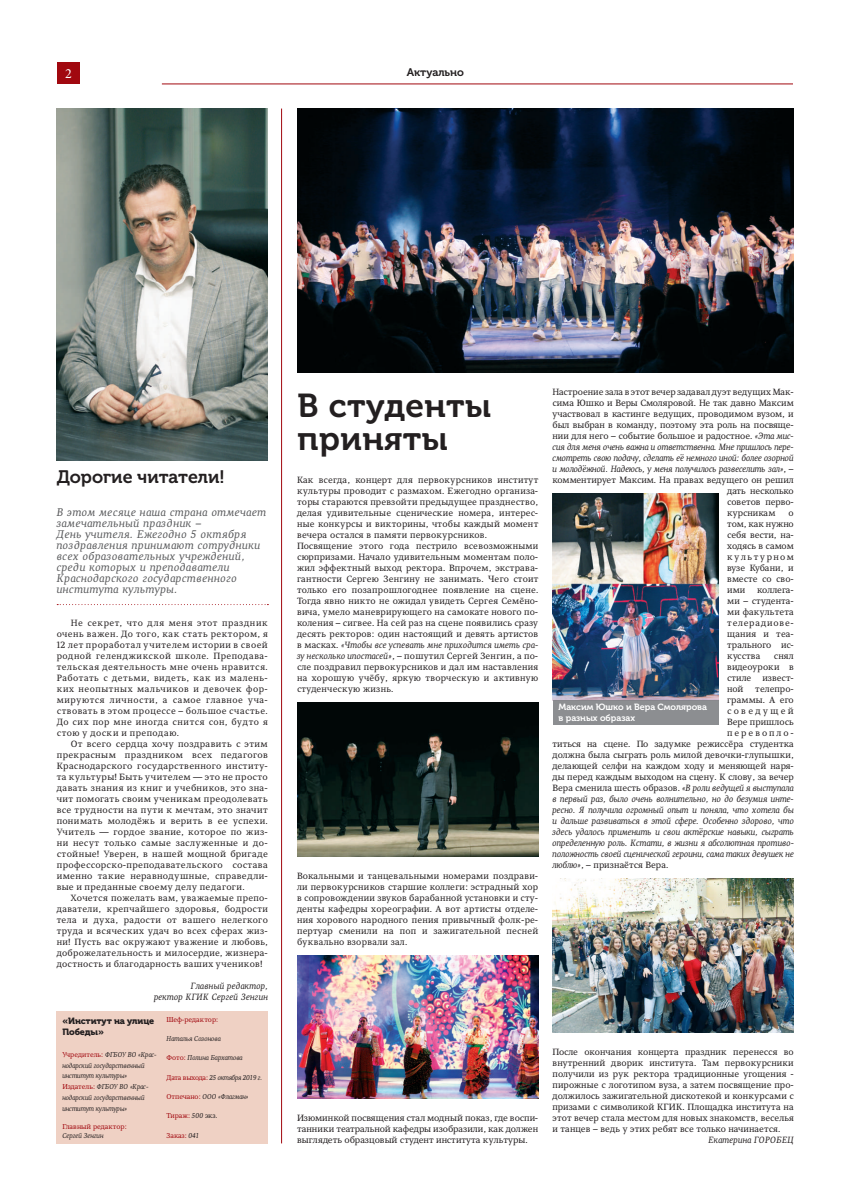
<style>
.page{position:relative;width:842px;height:1191px;background:#fff}
.page>*{position:absolute;margin:0;border:0;box-sizing:border-box;transform-origin:0 0}
.t1{font:33px/33px "Museo Cyrillic 700";letter-spacing:.015em;color:#231f20}
.t2{font:18px "Museo Cyrillic 700";color:#231f20}
.t3{font:14px "Minion Pro";color:#fff}
.t4{font:italic 11px/11px "Gregor";letter-spacing:.05em;color:#57585a;scale:1.05 1}
.t5{font:11px "Museo Cyrillic 700";letter-spacing:-.005em;color:#231f20}
.t6{font:9px/11px "Gregor";letter-spacing:.01em;color:#231f20;text-align:justify}
.t7{font:italic 9px "Gregor";letter-spacing:.01em;color:#231f20}
.t8{font:9px "Gregor";letter-spacing:-.01em;color:#231f20}
.t9{font:italic 9px/11px "Gregor";letter-spacing:.03em;color:#231f20;text-align:right}
.t10{font:9px/11px "Museo Cyrillic 700";color:#fff}
.t11{font:9px/11.3px "Museo Cyrillic 900";letter-spacing:-.01em;color:#231f20}
.t12{font:9px "Gregor";letter-spacing:-.02em;color:#231f20}
.t13{font:9px "Gregor";letter-spacing:.225em;color:#231f20}
.t14{font:9px "Gregor";letter-spacing:.26em;color:#231f20}
.t15{font:italic 7px/10.9px "Gregor";color:#231f20}
.t16{font:7px "Gregor";letter-spacing:-.01em;color:#a1080f}
.t17{font:italic 7px "Gregor";letter-spacing:-.03em;color:#231f20}
.s1{font-style:normal;color:#a1080f}
.s2{font-style:italic;color:#231f20}
.s3{color:#231f20}
.s4{font-style:italic}
.s5{font-style:normal}
</style>
<div class="page">
<div style="left:57px;top:62px;width:23px;height:22px;background:#a1080f"></div>
<hr style="left:162px;top:83px;width:680px;height:1px;background:#a1080f">
<img style="left:57px;top:109px;width:211px;height:352px">
<div style="left:794px;top:81px;width:48px;height:180px;background:#fff"></div>
<hr style="left:281px;top:109px;width:1px;height:1034px;background:#a1080f">
<svg style="left:57px;top:604px;width:211px;height:1px"></svg>
<div style="left:57px;top:1011px;width:211px;height:132px;background:#efd1c4"></div>
<img style="left:297px;top:109px;width:497px;height:264px">
<img style="left:297px;top:703px;width:241px;height:154px">
<img style="left:297px;top:956px;width:241px;height:143px">
<img style="left:553px;top:879px;width:241px;height:154px">
<img style="left:553px;top:493px;width:166px;height:207px">
<div style="left:553px;top:700px;width:166px;height:25px;background:#8c8e91"></div>
<h3 class="t3" style="left:65px;top:64px;width:8px">2</h3>
<p class="t5" style="left:407px;top:66px;width:59px">Актуально</p>
<h2 class="t2" style="left:57px;top:466px;width:169px">Дорогие читатели!</h2>
<p class="t4" style="left:57px;top:506px;width:201px">В этом месяце наша страна отмечает замечательный праздник –<br>День учителя. Ежегодно 5 октября поздравления принимают сотрудники всех образовательных учреждений, среди которых и преподаватели<br>Краснодарского государственного института культуры.</p>
<p class="t6" style="left:57px;top:617px;width:213px;text-indent:14px">Не секрет, что для меня этот праздник очень важен. До того, как стать ректором, я 12 лет проработал учителем истории в своей родной геленджикской школе. Преподава&shy;тельская деятельность мне очень нравится.<br>Работать с детьми, видеть, как из малень&shy;ких неопытных мальчиков и девочек фор&shy;мируются личности, а самое главное уча&shy;ствовать в этом процессе – большое счастье.<br>До сих пор мне иногда снится сон, будто я стою у доски и преподаю.</p>
<p class="t6" style="left:57px;top:738px;width:213px;text-indent:14px">От всего сердца хочу поздравить с этим прекрасным праздником всех педагогов Краснодарского государственного институ&shy;та культуры! Быть учителем — это не просто давать знания из книг и учебников, это зна&shy;чит помогать своим ученикам преодолевать все трудности на пути к мечтам, это значит понимать молодёжь и верить в ее успехи.<br>Учитель — гордое звание, которое по жиз&shy;ни несут только самые заслуженные и до&shy;стойные! Уверен, в нашей мощной бригаде профессорско-преподавательского состава именно такие неравнодушные, справедли&shy;вые и преданные своему делу педагоги.</p>
<p class="t6" style="left:57px;top:892px;width:213px;text-indent:14px">Хочется пожелать вам, уважаемые препо&shy;даватели, крепчайшего здоровья, бодрости тела и духа, радости от вашего нелегкого труда и всяческих удач во всех сферах жиз&shy;ни! Пусть вас окружают уважение и любовь, доброжелательность и милосердие, жизнера&shy;достность и благодарность ваших учеников!</p>
<p class="t9" style="left:154px;top:980px;width:115px">Главный редактор,<br>ректор КГИК Сергей Зенгин</p>
<p class="t11" style="left:62px;top:1014px;width:93px">«Институт на улице<br>Победы»</p>
<p class="t15" style="left:62px;top:1048px;width:96px"><span class="s1">Учредитель:</span> ФГБОУ ВО «Крас&shy;нодарский государственный институт культуры»<br><span class="s1">Издатель:</span> ФГБОУ ВО «Крас&shy;нодарский государственный институт культуры»</p>
<p class="t16" style="left:62px;top:1122px;width:66px">Главный редактор:</p>
<p class="t15" style="left:62px;top:1130px;width:43px">Сергей Зенгин</p>
<p class="t16" style="left:167px;top:1015px;width:53px">Шеф-редактор:</p>
<p class="t15" style="left:167px;top:1033px;width:56px">Наталья Созонова</p>
<p class="t15" style="left:167px;top:1052px;width:78px"><span class="s1">Фото:</span> Полина Бархатова</p>
<p class="t17" style="left:167px;top:1073px;width:97px"><span class="s1">Дата выхода:</span> 25 октября 2019 г.</p>
<p class="t15" style="left:167px;top:1091px;width:84px"><span class="s1">Отпечано:</span> ООО «Флагман»</p>
<p class="t16" style="left:167px;top:1112px;width:53px">Тираж: <span class="s2">500</span> <span class="s3">экз.</span></p>
<p class="t16" style="left:167px;top:1131px;width:34px">Заказ: <span class="s2">041</span></p>
<h1 class="t1" style="left:298px;top:389px;width:195px">В студенты приняты</h1>
<p class="t6" style="left:297px;top:474px;width:243px;text-align:left">Как всегда, концерт для первокурсников институт культуры проводит с размахом. Ежегодно организа&shy;торы стараются превзойти предыдущее празднество, делая удивительные сценические номера, интерес&shy;ные конкурсы и викторины, чтобы каждый момент вечера остался в памяти первокурсников.<br>Посвящение этого года пестрило всевозможными сюрпризами. Начало удивительным моментам поло&shy;жил эффектный выход ректора. Впрочем, экстрава&shy;гантности Сергею Зенгину не занимать. Чего стоит только его позапрошлогоднее появление на сцене.<br>Тогда явно никто не ожидал увидеть Сергея Семёно&shy;вича, умело маневрирующего на самокате нового по&shy;коления – сигвее. На сей раз на сцене появились сразу десять ректоров: один настоящий и девять артистов в масках. <span class="s4">«Чтобы все успевать мне приходится иметь сра&shy;зу несколько ипостасей»</span>, – пошутил Сергей Зенгин, а по&shy;сле поздравил первокурсников и дал им наставления на хорошую учёбу, яркую творческую и активную студенческую жизнь.</p>
<p class="t6" style="left:297px;top:870px;width:243px">Вокальными и танцевальными номерами поздрави&shy;ли первокурсников старшие коллеги: эстрадный хор в сопровождении звуков барабанной установки и сту&shy;денты кафедры хореографии. А вот артисты отделе&shy;ния хорового народного пения привычный фолк-ре&shy;пертуар сменили на поп и зажигательной песней буквально взорвали зал.</p>
<p class="t6" style="left:552px;top:386px;width:243px">Настроение зала в этот вечер задавал дуэт ведущих Мак-</p>
<p class="t8" style="left:552px;top:397px;width:243px">сима Юшко и Веры Смоляровой. Не так давно Максим</p>
<p class="t6" style="left:552px;top:408px;width:243px">участвовал в кастинге ведущих, проводимом вузом, и</p>
<p class="t6" style="left:552px;top:419px;width:243px">был выбран в команду, поэтому эта роль на посвяще-</p>
<p class="t6" style="left:552px;top:430px;width:243px">нии для него – событие большое и радостное. <span class="s4">«Эта мис-</span></p>
<p class="t7" style="left:552px;top:441px;width:243px">сия для меня очень важна и ответственна. Мне пришлось пере-</p>
<p class="t7" style="left:552px;top:452px;width:243px">смотреть свою подачу, сделать её немного иной: более озорной</p>
<p class="t7" style="left:552px;top:463px;width:243px">и молодёжной. Надеюсь, у меня получилось развеселить зал»<span class="s5">, –</span></p>
<p class="t6" style="left:552px;top:474px;width:243px">комментирует Максим. На правах ведущего он решил</p>
<p class="t12" style="left:727px;top:485px;width:68px">дать несколько</p>
<p class="t6" style="left:727px;top:496px;width:68px">советов перво-</p>
<p class="t6" style="left:727px;top:507px;width:50px">курсникам</p>
<p class="t6" style="left:727px;top:507px;width:68px;text-indent:61px">о том, как нужно себя вести, на&shy;ходясь в самом культурном вузе Кубани, и вместе со сво&shy;ими</p>
<p class="t6" style="left:727px;top:584px;width:68px;text-indent:30px">коллега&shy;ми – студента&shy;ми факультета телерадиове&shy;щания и теа&shy;трального ис&shy;кусства</p>
<p class="t6" style="left:727px;top:650px;width:68px;text-indent:47px">снял видеоуроки в стиле извест&shy;ной</p>
<p class="t6" style="left:755px;top:683px;width:40px">телепро-</p>
<p class="t6" style="left:727px;top:694px;width:68px">граммы. А его</p>
<p class="t14" style="left:727px;top:705px;width:68px">соведущей</p>
<p class="t6" style="left:727px;top:716px;width:68px">Вере пришлось</p>
<p class="t13" style="left:727px;top:727px;width:68px">перевопло-</p>
<p class="t6" style="left:552px;top:738px;width:243px">титься на сцене. По задумке режиссёра студентка</p>
<p class="t6" style="left:552px;top:749px;width:243px">должна была сыграть роль милой девочки-глупышки,</p>
<p class="t6" style="left:552px;top:760px;width:243px">делающей селфи на каждом ходу и меняющей наря-</p>
<p class="t6" style="left:552px;top:771px;width:243px">ды перед каждым выходом на сцену. К слову, за вечер</p>
<p class="t6" style="left:552px;top:782px;width:243px">Вера сменила шесть образов. <span class="s4">«В роли ведущей я выступала</span></p>
<p class="t7" style="left:552px;top:793px;width:243px">в первый раз, было очень волнительно, но до безумия инте-</p>
<p class="t7" style="left:552px;top:804px;width:243px">ресно. Я получила огромный опыт и поняла, что хотела бы</p>
<p class="t7" style="left:552px;top:815px;width:243px">и дальше развиваться в этой сфере. Особенно здорово, что</p>
<p class="t7" style="left:552px;top:826px;width:243px">здесь удалось применить и свои актёрские навыки, сыграть</p>
<p class="t7" style="left:552px;top:837px;width:243px">определенную роль. Кстати, в жизни я абсолютная противо-</p>
<p class="t7" style="left:552px;top:848px;width:243px">положность своей сценической героини, сама таких девушек не</p>
<p class="t6" style="left:552px;top:859px;width:117px"><span class="s4">люблю»</span>, – признаётся Вера.</p>
<p class="t10" style="left:558px;top:701px;width:150px">Максим Юшко и Вера Смолярова в разных образах</p>
<p class="t6" style="left:297px;top:1112px;width:243px">Изюминкой посвящения стал модный показ, где воспи&shy;танники театральной кафедры изобразили, как должен выглядеть образцовый студент института культуры.</p>
<p class="t6" style="left:552px;top:1046px;width:243px">После окончания концерта праздник перенесся во внутренний дворик института. Там первокурсники получили из рук ректора традиционные угощения - пирожные с логотипом вуза, а затем посвящение про&shy;должилось зажигательной дискотекой и конкурсами с призами с символикой КГИК. Площадка института на этот вечер стала местом для новых знакомств, веселья и танцев – ведь у этих ребят все только начинается.</p>
<p class="t7" style="left:708px;top:1134px;width:87px">Екатерина ГОРОБЕЦ</p>
</div>
